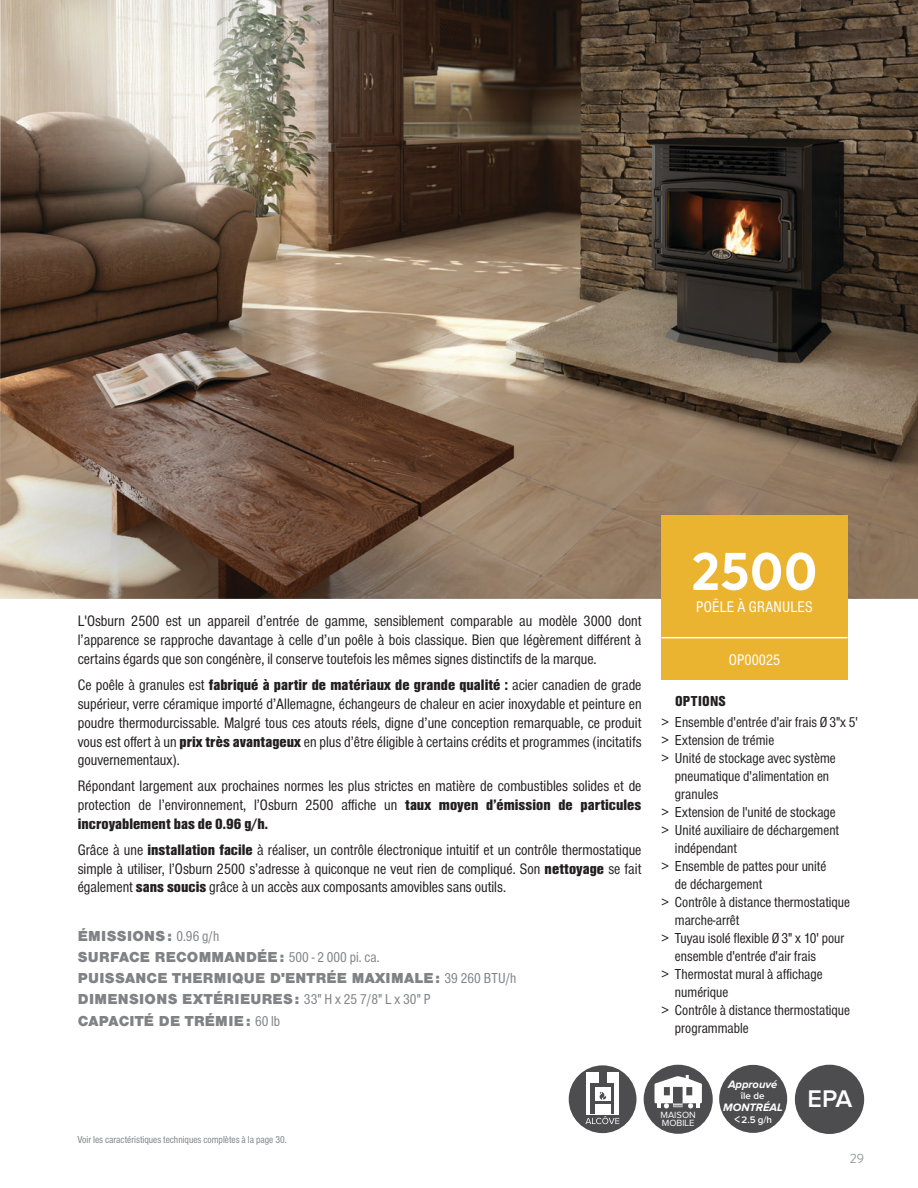
<style>
.page{position:relative;width:918px;height:1188px;background:#fff}
.page>*{position:absolute;margin:0;border:0;box-sizing:border-box;transform-origin:0 0}
.t1{font:700 54px "Averta";color:#fff}
.t2{font:600 25.05px "Proxima Nova";color:#fff}
.t3{font:condensed 15.9px "Font Site Sans";letter-spacing:.015em;color:#fff}
.t4{font:condensed 15.75px/18.9px "Font Site Sans";color:#231f20;text-align:justify}
.t5{font:condensed 15px "Font Site Sans";color:#231f20}
.t6{font:900 15px/21.3px "Font Site Sans";letter-spacing:.015em;color:#808285}
.t7{font:900 condensed 15px "Font Site Sans";letter-spacing:.015em;color:#231f20}
.t8{font:13.5px "Brandon Grotesque";color:#97999c}
.t9{font:italic 700 11.1px "Proxima Nova";color:#fff}
.t10{font:condensed 10.5px "Font Site Sans";color:#808285}
.t11{font:600 9.75px "Proxima Nova";color:#fff}
.t12{font:9.3px/7.9px "Proxima Nova";color:#fff}
.s1{font-weight:900}
.s2{font-weight:400;font-stretch:condensed}
.s3{font-size:13.95px}
</style>
<div class="page">
<img style="left:0;top:0;width:918px;height:599px">
<div style="left:644px;top:1065px;width:69px;height:69px;background:#4d4d4f;border-radius:50%"></div>
<svg style="left:655px;top:1075px;width:47px;height:34px"></svg>
<div style="left:569px;top:1065px;width:67px;height:68px;background:#4d4d4f;border-radius:50%"></div>
<div style="left:586px;top:1072px;width:33px;height:43px;background:#fff"></div>
<div style="left:591px;top:1084px;width:23px;height:30px;background:#4d4d4f"></div>
<div style="left:595px;top:1087px;width:16px;height:13px;background:#fff"></div>
<div style="left:595px;top:1104px;width:16px;height:10px;background:#fff"></div>
<div style="left:599px;top:1072px;width:7px;height:12px;background:#4d4d4f"></div>
<svg style="left:600px;top:1092px;width:6px;height:8px"></svg>
<svg style="left:585px;top:1116px;width:34px;height:8px"></svg>
<div style="left:719px;top:1065px;width:68px;height:68px;background:#4d4d4f;border-radius:50%"></div>
<div style="left:662px;top:515px;width:186px;height:164px;background:#eab430"></div>
<hr style="left:662px;top:637px;width:186px;height:1px;background:#fff">
<div style="left:795px;top:1065px;width:69px;height:69px;background:#4d4d4f;border-radius:50%"></div>
<p class="t4" style="left:78px;top:612px;width:565px">L'Osburn 2500 est un appareil d’entrée de gamme, sensiblement comparable au modèle 3000 dont l’apparence se rapproche davantage à celle d’un poêle à bois classique. Bien que légèrement différent à certains égards que son congénère, il conserve toutefois les mêmes signes distinctifs de la marque.</p>
<p class="t4" style="left:78px;top:676px;width:565px">Ce poêle à granules est <span class="s1">fabriqué à partir de matériaux de grande qualité :</span> acier canadien de grade supérieur, verre céramique importé d’Allemagne, échangeurs de chaleur en acier inoxydable et peinture en poudre thermodurcissable. Malgré tous ces atouts réels, digne d’une conception remarquable, ce produit vous est offert à un <span class="s1">prix très avantageux</span> en plus d’être éligible à certains crédits et programmes (incitatifs gouvernementaux).</p>
<p class="t4" style="left:78px;top:777px;width:565px">Répondant largement aux prochaines normes les plus strictes en matière de combustibles solides et de protection de l’environnement, l’Osburn 2500 affiche un <span class="s1">taux moyen d’émission de particules incroyablement bas de 0.96 g/h.</span></p>
<p class="t4" style="left:78px;top:840px;width:565px">Grâce à une <span class="s1">installation facile</span> à réaliser, un contrôle électronique intuitif et un contrôle thermostatique simple à utiliser, l’Osburn 2500 s’adresse à quiconque ne veut rien de compliqué. Son <span class="s1">nettoyage</span> se fait également <span class="s1">sans soucis</span> grâce à un accès aux composants amovibles sans outils.</p>
<p class="t6" style="left:78px;top:925px;width:440px">ÉMISSIONS: <span class="s2">0.96 g/h<br></span>SURFACE RECOMMANDÉE: <span class="s2">500 - 2 000 pi. ca.<br></span>PUISSANCE THERMIQUE D'ENTRÉE MAXIMALE: <span class="s2">39 260 BTU/h </span>DIMENSIONS EXTÉRIEURES: <span class="s2">33" H x 25 7/8" L x 30" P<br></span>CAPACITÉ DE TRÉMIE: <span class="s2">60 lb</span></p>
<p class="t10" style="left:77px;top:1133px;width:211px">Voir les caractéristiques techniques complètes à la page 30.</p>
<h1 class="t1" style="left:691px;top:537px;width:128px">2500</h1>
<p class="t3" style="left:696px;top:599px;width:118px">POÊLE À GRANULES</p>
<p class="t3" style="left:729px;top:652px;width:53px">OP00025</p>
<p class="t7" style="left:675px;top:692px;width:52px">OPTIONS</p>
<p class="t5" style="left:661px;top:714px;width:198px">&gt; Ensemble d'entrée d'air frais Ø3"x 5'</p>
<p class="t5" style="left:661px;top:732px;width:114px">&gt; Extension de trémie</p>
<p class="t5" style="left:661px;top:750px;width:176px">&gt; Unité de stockage avec système</p>
<p class="t5" style="left:675px;top:768px;width:156px">pneumatique d'alimentation en</p>
<p class="t5" style="left:675px;top:786px;width:45px">granules</p>
<p class="t5" style="left:661px;top:804px;width:176px">&gt; Extension de l'unité de stockage</p>
<p class="t5" style="left:661px;top:822px;width:179px">&gt; Unité auxiliaire de déchargement</p>
<p class="t5" style="left:675px;top:840px;width:64px">indépendant</p>
<p class="t5" style="left:661px;top:858px;width:166px">&gt; Ensemble de pattes pour unité</p>
<p class="t5" style="left:675px;top:876px;width:89px">de déchargement</p>
<p class="t5" style="left:661px;top:894px;width:190px">&gt; Contrôle à distance thermostatique</p>
<p class="t5" style="left:675px;top:912px;width:66px">marche-arrêt</p>
<p class="t5" style="left:661px;top:930px;width:185px">&gt; Tuyau isolé flexible Ø3" x 10' pour</p>
<p class="t5" style="left:675px;top:948px;width:142px">ensemble d'entrée d'air frais</p>
<p class="t5" style="left:661px;top:966px;width:163px">&gt; Thermostat mural à affichage</p>
<p class="t5" style="left:675px;top:984px;width:55px">numérique</p>
<p class="t5" style="left:661px;top:1002px;width:190px">&gt; Contrôle à distance thermostatique</p>
<p class="t5" style="left:675px;top:1020px;width:75px">programmable</p>
<p class="t9" style="left:728px;top:1079px;width:51px">Approuvé</p>
<p class="t11" style="left:741px;top:1091px;width:25px">île de</p>
<p class="t9" style="left:723px;top:1102px;width:61px">MONTRÉAL</p>
<p class="t12" style="left:661px;top:1111px;width:37px">MAISON<br>MOBILE</p>
<p class="t11" style="left:735px;top:1115px;width:39px"><span class="s3">&lt;</span> 2.5 g/h</p>
<h2 class="t2" style="left:808px;top:1087px;width:46px">EPA</h2>
<p class="t8" style="left:850px;top:1150px;width:16px">29</p>
</div>
